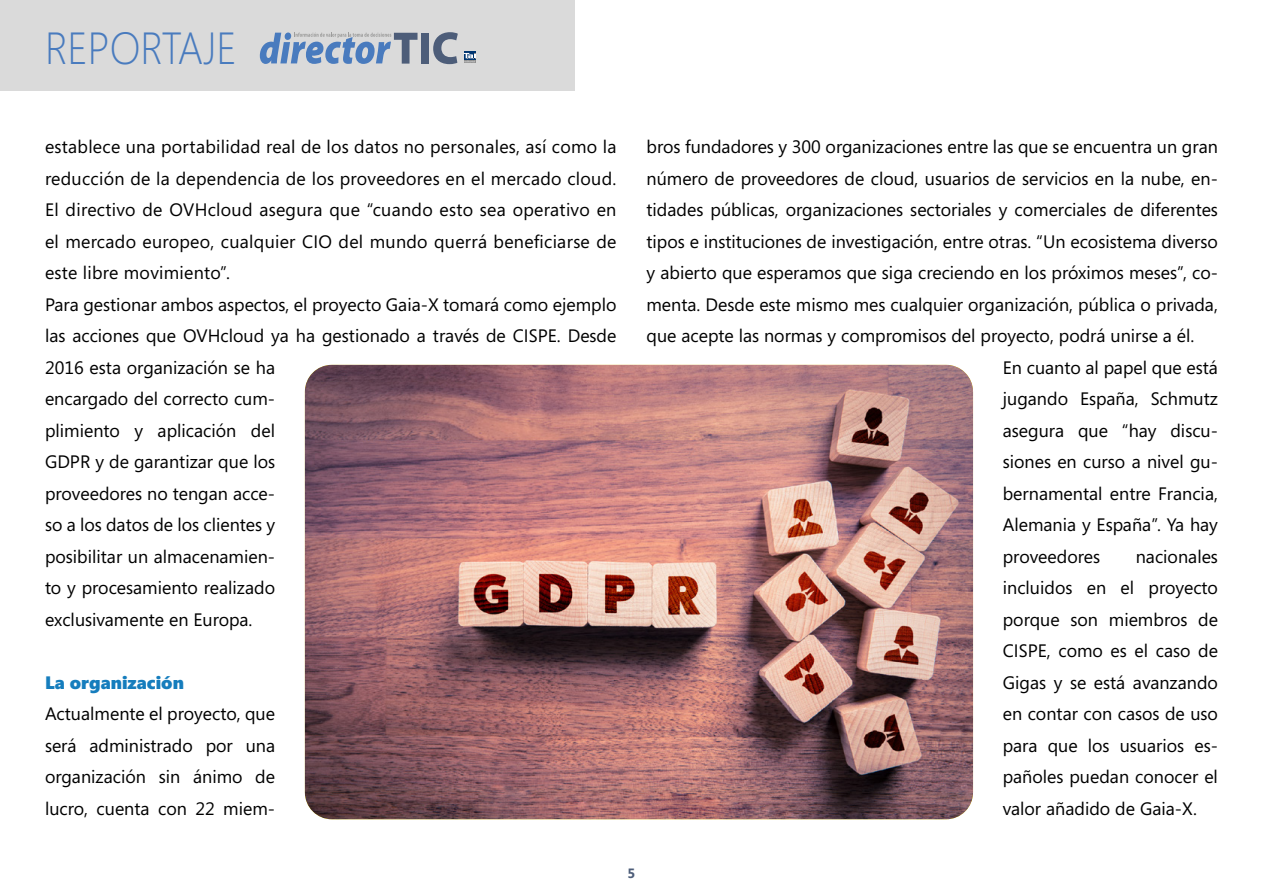
<style>
.page{position:relative;width:1263px;height:893px;background:#fff}
.page>*{position:absolute;margin:0;border:0;box-sizing:border-box;transform-origin:0 0}
.t1{font:300 45px "Segoe";color:#497bbe;scale:.9 1}
.t2{font:18px/31.5px "Segoe";color:#000;text-align:justify}
.t3{font:900 18px "Segoe";color:#157dbd}
.t4{font:700 13.5px "Segoe";color:#4d5d79}
</style>
<div class="page">
<div style="left:0;top:0;width:574px;height:90px;background:#dadada"></div>
<div style="left:421px;top:33px;width:8px;height:31px;background:#4d5d79"></div>
<svg style="left:433px;top:32px;width:25px;height:32px"></svg>
<div style="left:464px;top:51px;width:11px;height:9px;background:#003671"></div>
<svg style="left:464px;top:53px;width:12px;height:10px"></svg>
<svg style="left:260px;top:33px;width:157px;height:31px"></svg>
<img style="left:305px;top:365px;width:668px;height:454px">
<h1 class="t1" style="left:45px;top:22px;width:215px">REPORTAJE</h1>
<p class="t2" style="left:45px;top:130px;width:573px;text-align:left">establece una portabilidad real de los datos no personales, así como la reducción de la dependencia de los proveedores en el mercado cloud.<br>El directivo de OVHcloud asegura que “cuando esto sea operativo en el mercado europeo, cualquier CIO del mundo querrá beneficiarse de este libre movimiento”.<br>Para gestionar ambos aspectos, el proyecto Gaia-X tomará como ejemplo las acciones que OVHcloud ya ha gestionado a través de CISPE. Desde 2016 esta organización se ha<br>encargado del correcto cum-<br>plimiento y aplicación del<br>GDPR y de garantizar que los<br>proveedores no tengan acce-<br>so a los datos de los clientes y<br>posibilitar un almacenamien-<br>to y procesamiento realizado<br>exclusivamente en Europa.</p>
<p class="t3" style="left:45px;top:672px;width:140px">La organización</p>
<p class="t2" style="left:45px;top:697px;width:232px">Actualmente el proyecto, que será administrado por una organización sin ánimo de lucro, cuenta con 22 miem-</p>
<p class="t2" style="left:646px;top:130px;width:573px">bros fundadores y 300 organizaciones entre las que se encuentra un gran</p>
<p class="t2" style="left:646px;top:162px;width:573px">número de proveedores de cloud, usuarios de servicios en la nube, en-</p>
<p class="t2" style="left:646px;top:193px;width:573px">tidades públicas, organizaciones sectoriales y comerciales de diferentes</p>
<p class="t2" style="left:646px;top:225px;width:573px">tipos e instituciones de investigación, entre otras. “Un ecosistema diverso</p>
<p class="t2" style="left:646px;top:256px;width:573px">y abierto que esperamos que siga creciendo en los próximos meses”, co-</p>
<p class="t2" style="left:646px;top:288px;width:573px">menta. Desde este mismo mes cualquier organización, pública o privada,</p>
<p class="t2" style="left:646px;top:319px;width:549px">que acepte las normas y compromisos del proyecto, podrá unirse a él.</p>
<p class="t2" style="left:1003px;top:351px;width:217px">En cuanto al papel que está</p>
<p class="t2" style="left:1003px;top:382px;width:217px">jugando España, Schmutz</p>
<p class="t2" style="left:1003px;top:414px;width:217px">asegura que “hay discu-</p>
<p class="t2" style="left:1003px;top:445px;width:217px">siones en curso a nivel gu-</p>
<p class="t2" style="left:1003px;top:477px;width:217px">bernamental entre Francia,</p>
<p class="t2" style="left:1003px;top:508px;width:217px">Alemania y España”. Ya hay</p>
<p class="t2" style="left:1003px;top:540px;width:99px">proveedores</p>
<p class="t2" style="left:1003px;top:540px;width:217px;text-indent:133px">nacionales incluidos en el proyecto porque son miembros de CISPE, como es el caso de Gigas y se está avanzando en contar con casos de uso para que los usuarios es&shy;pañoles puedan conocer el valor añadido de Gaia-X.</p>
<p class="t4" style="left:628px;top:864px;width:9px">5</p>
</div>
